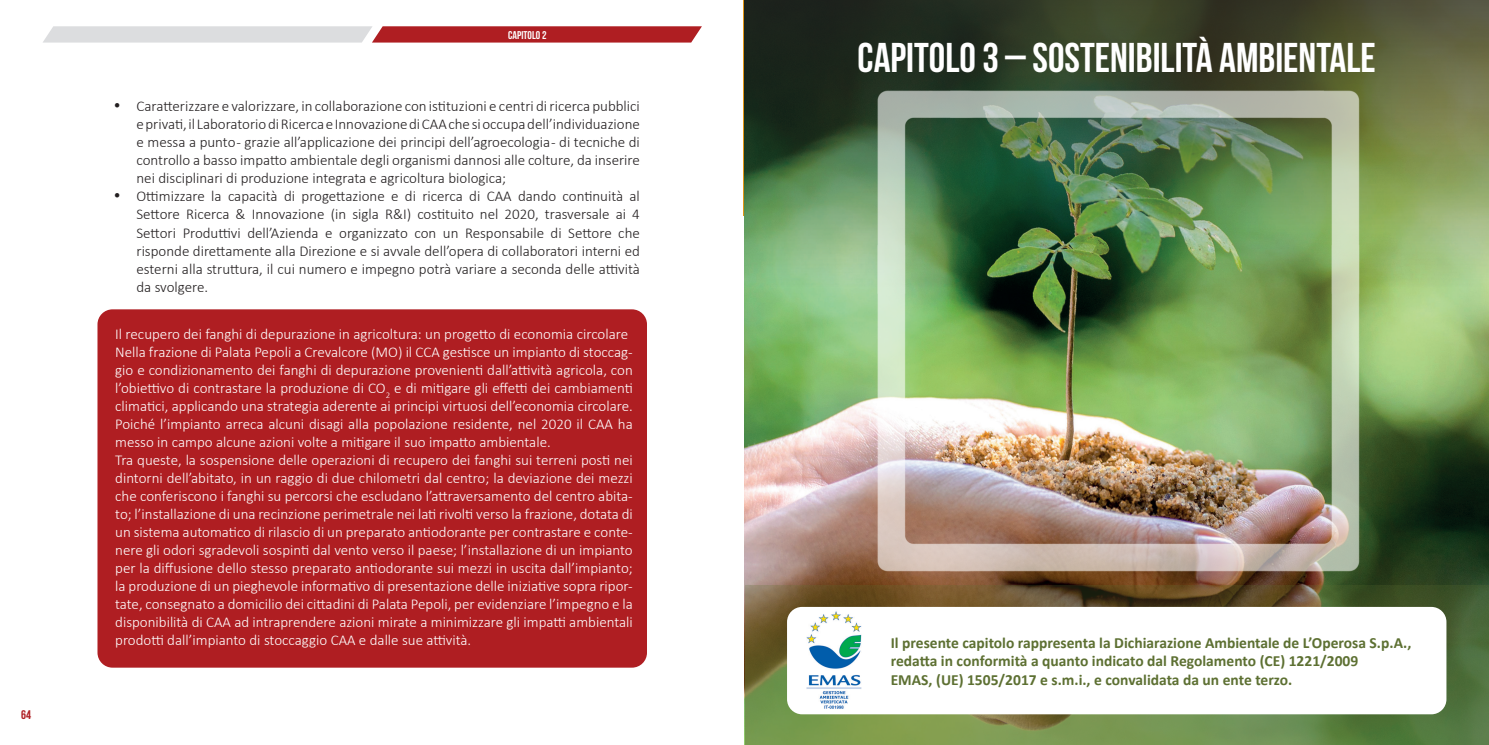
<style>
.page{position:relative;width:1489px;height:745px;background:#fff}
.page>*{position:absolute;margin:0;border:0;box-sizing:border-box;transform-origin:0 0}
.t1{font:41.5px "Bebas Neue";color:#fff}
.t2{font:700 15.5px/18.6px "Calibri";color:#5d7032}
.t3{font:300 15px/18px "Calibri";color:#fff}
.t4{font:300 15px/18.1px "Calibri";color:#231f20;text-align:justify}
.t5{font:12.5px "Bebas Neue";color:#af1e22}
.t6{font:11.25px "Bebas Neue";color:#fff}
</style>
<div class="page">
<svg style="left:43px;top:26px;width:659px;height:17px;background:#c98689"></svg>
<img style="left:744px;top:0;width:744px;height:595px">
<svg style="left:745px;top:585px;width:743px;height:159px;background:#687540"></svg>
<div style="left:787px;top:606px;width:659px;height:107px;background:#fff;border-radius:15px"></div>
<img style="left:806px;top:611px;width:55px;height:97px">
<img style="left:850px;top:68px;width:533px;height:514px">
<div style="left:97px;top:309px;width:550px;height:358px;background:#af1e22;border-radius:15px"></div>
<p class="t5" style="left:21px;top:707px;width:11px">64</p>
<p class="t6" style="left:508px;top:29px;width:40px">CAPITOLO 2</p>
<p class="t4" style="left:136px;top:96px;width:505px;text-indent:-22px">• Caratterizzare e valorizzare, in collaborazione con istituzioni e centri di ricerca pubblici e privati, il Laboratorio di Ricerca e Innovazione di CAA che si occupa dell’individuazione e messa a punto - grazie all’applicazione dei principi dell’agroecologia - di tecniche di controllo a basso impatto ambientale degli organismi dannosi alle colture, da inserire nei disciplinari di produzione integrata e agricoltura biologica;</p>
<p class="t4" style="left:136px;top:187px;width:505px;text-indent:-22px">• Ottimizzare la capacità di progettazione e di ricerca di CAA dando continuità al Settore Ricerca &amp; Innovazione (in sigla R&amp;I) costituito nel 2020, trasversale ai 4<br>Settori Produttivi dell’Azienda e organizzato con un Responsabile di Settore che risponde direttamente alla Direzione e si avvale dell’opera di collaboratori interni ed esterni alla struttura, il cui numero e impegno potrà variare a seconda delle attività da svolgere.</p>
<p class="t3" style="left:115px;top:324px;width:519px">Il recupero dei fanghi di depurazione in agricoltura: un progetto di economia circolare Nella frazione di Palata Pepoli a Crevalcore (MO) il CCA gestisce un impianto di stoccag&shy;gio e condizionamento dei fanghi di depurazione provenienti dall’attività agricola, con l’obiettivo di contrastare la produzione di CO<sub>2</sub> e di mitigare gli effetti dei cambiamenti climatici, applicando una strategia aderente ai principi virtuosi dell’economia circolare.<br>Poiché l’impianto arreca alcuni disagi alla popolazione residente, nel 2020 il CAA ha messo in campo alcune azioni volte a mitigare il suo impatto ambientale.<br>Tra queste, la sospensione delle operazioni di recupero dei fanghi sui terreni posti nei dintorni dell’abitato, in un raggio di due chilometri dal centro; la deviazione dei mezzi che conferiscono i fanghi su percorsi che escludano l’attraversamento del centro abita&shy;to; l’installazione di una recinzione perimetrale nei lati rivolti verso la frazione, dotata di un sistema automatico di rilascio di un preparato antiodorante per contrastare e conte&shy;nere gli odori sgradevoli sospinti dal vento verso il paese; l’installazione di un impianto per la diffusione dello stesso preparato antiodorante sui mezzi in uscita dall’impianto; la produzione di un pieghevole informativo di presentazione delle iniziative sopra ripor&shy;tate, consegnato a domicilio dei cittadini di Palata Pepoli, per evidenziare l’impegno e la disponibilità di CAA ad intraprendere azioni mirate a minimizzare gli impatti ambientali prodotti dall’impianto di stoccaggio CAA e dalle sue attività.</p>
<h1 class="t1" style="left:857px;top:34px;width:519px">CAPITOLO 3 – SOSTENIBILITÀ AMBIENTALE</h1>
<p class="t2" style="left:890px;top:633px;width:522px">Il presente capitolo rappresenta la Dichiarazione Ambientale de L’Operosa S.p.A., redatta in conformità a quanto indicato dal Regolamento (CE) 1221/2009<br>EMAS, (UE) 1505/2017 e s.m.i., e convalidata da un ente terzo.</p>
</div>
